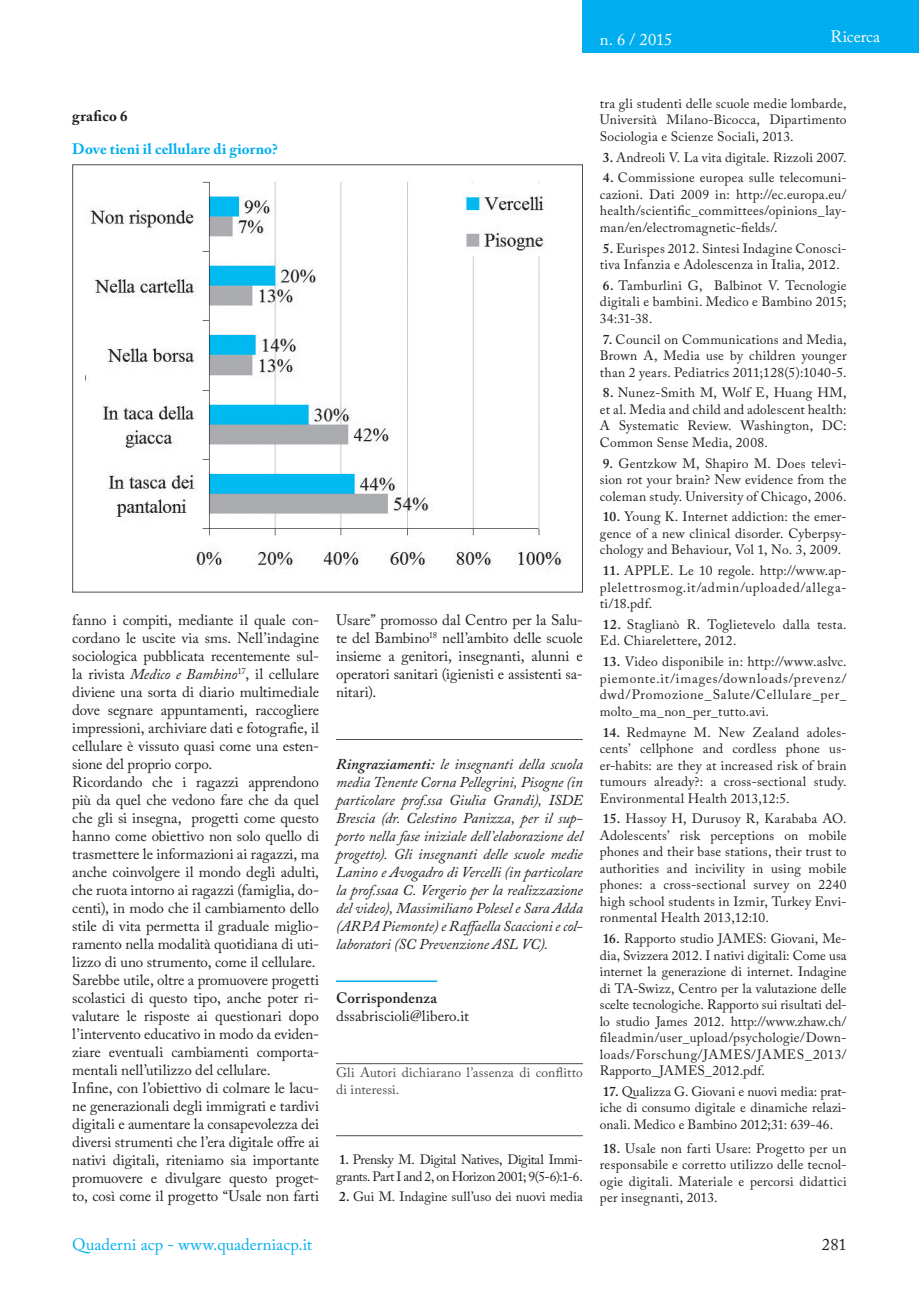
<style>
.page{position:relative;width:919px;height:1289px;background:#fff}
.page>*{position:absolute;margin:0;border:0;box-sizing:border-box;transform-origin:0 0}
.t1{font:16.5px "Adobe Caslon Pro";letter-spacing:.005em;color:#00aeef}
.t2{font:16.5px "Adobe Caslon Pro";color:#fff}
.t3{font:16.5px "Adobe Caslon Pro";color:#231f20}
.t4{font:15px/18px "Adobe Caslon Pro";letter-spacing:-.005em;color:#231f20}
.t5{font:italic 15px/18px "Adobe Caslon Pro";letter-spacing:-.005em;color:#231f20;text-align:justify}
.t6{font:700 15px "Adobe Caslon Pro";letter-spacing:.01em;color:#00aeef}
.t7{font:600 15px "Adobe Caslon Pro";letter-spacing:.01em;color:#231f20}
.t8{font:700 15px "Adobe Caslon Pro";letter-spacing:.03em;color:#231f20}
.t9{font:13.5px/16.5px "Adobe Caslon Pro";letter-spacing:.015em;color:#231f20;text-align:justify}
.t10{font:13.5px/16.5px "Adobe Caslon Pro";letter-spacing:-.025em;color:#231f20}
.t11{font:13.5px/16.5px "Adobe Caslon Pro";letter-spacing:.015em;color:#4b4c4d}
.t12{font:13.5px "Adobe Caslon Pro";letter-spacing:-.005em;color:#231f20}
.s1{font-style:italic}
.s2{font-weight:600}
</style>
<div class="page">
<div style="left:583px;top:0;width:335px;height:53px;background:#00aeef"></div>
<hr style="left:336px;top:739px;width:247px;height:1px;background:#4b4c4d">
<hr style="left:336px;top:980px;width:101px;height:1px;background:#00aeef">
<hr style="left:336px;top:1063px;width:247px;height:1px;background:#4b4c4d">
<hr style="left:336px;top:1135px;width:247px;height:1px;background:#4b4c4d">
<img style="left:85px;top:181px;width:477px;height:387px">
<p class="t2" style="left:600px;top:30px;width:74px">n. 6 / 2015</p>
<p class="t2" style="left:830px;top:27px;width:51px">Ricerca</p>
<p class="t8" style="left:72px;top:107px;width:57px">grafico 6</p>
<p class="t6" style="left:72px;top:140px;width:207px">Dove tieni il cellulare di giorno?</p>
<p class="t4" style="left:72px;top:611px;width:248px">fanno i compiti, mediante il quale con&shy;cordano le uscite via sms. Nell’indagine sociologica pubblicata recentemente sul&shy;la rivista <span class="s1">Medico e Bambino</span><sup>17</sup>, il cellulare diviene una sorta di diario multimediale dove segnare appuntamenti, raccogliere impressioni, archiviare dati e fotografie, il cellulare è vissuto quasi come una esten&shy;sione del proprio corpo.<br>Ricordando che i ragazzi apprendono più da quel che vedono fare che da quel che gli si insegna, progetti come questo hanno come obiettivo non solo quello di trasmettere le informazioni ai ragazzi, ma anche coinvolgere il mondo degli adulti, che ruota intorno ai ragazzi (famiglia, do&shy;centi), in modo che il cambiamento dello stile di vita permetta il graduale miglio&shy;ramento nella modalità quotidiana di uti&shy;lizzo di uno strumento, come il cellulare.<br>Sarebbe utile, oltre a promuovere progetti scolastici di questo tipo, anche poter ri&shy;valutare le risposte ai questionari dopo l’intervento educativo in modo da eviden&shy;ziare eventuali cambiamenti comporta&shy;mentali nell’utilizzo del cellulare.<br>Infine, con l’obiettivo di colmare le lacu&shy;ne generazionali degli immigrati e tardivi digitali e aumentare la consapevolezza dei diversi strumenti che l’era digitale offre ai nativi digitali, riteniamo sia importante promuovere e divulgare questo proget&shy;to, così come il progetto “Usale non farti</p>
<p class="t4" style="left:336px;top:611px;width:248px;text-align:justify">Usare” promosso dal Centro per la Salu&shy;te del Bambino<sup>18</sup> nell’ambito delle scuole insieme a genitori, insegnanti, alunni e operatori sanitari (igienisti e assistenti sa&shy;nitari).</p>
<p class="t5" style="left:336px;top:755px;width:248px"><span class="s2">Ringraziamenti:</span> le insegnanti della scuola media Tenente Corna Pellegrini, Pisogne (in particolare prof.ssa Giulia Grandi), ISDE Brescia (dr. Celestino Panizza, per il sup&shy;porto nella fase iniziale dell’elaborazione del progetto). Gli insegnanti delle scuole medie Lanino e Avogadro di Vercelli (in particolare la prof.ssaa C. Vergerio per la realizzazione del video), Massimiliano Polesel e Sara Adda (ARPA Piemonte) e Raffaella Scaccioni e col&shy;laboratori (SC Prevenzione ASL VC).</p>
<p class="t7" style="left:336px;top:989px;width:103px">Corrispondenza</p>
<p class="t4" style="left:336px;top:1007px;width:134px">dssabriscioli@libero.it</p>
<p class="t11" style="left:336px;top:1064px;width:248px">Gli Autori dichiarano l’assenza di conflitto di interessi.</p>
<p class="t10" style="left:336px;top:1151px;width:248px"><span class="s2">1.</span> Prensky M. Digital Natives, Digital Immi&shy;grants. Part I and 2, on Horizon 2001; 9(5-6):1-6.</p>
<p class="t12" style="left:339px;top:1188px;width:245px"><span class="s2">2.</span> Gui M. Indagine sull’uso dei nuovi media</p>
<p class="t9" style="left:600px;top:95px;width:248px">tra gli studenti delle scuole medie lombarde, Università Milano-Bicocca, Dipartimento Sociologia e Scienze Sociali, 2013.</p>
<p class="t9" style="left:603px;top:149px;width:245px"><span class="s2">3.</span> Andreoli V. La vita digitale. Rizzoli 2007.</p>
<p class="t9" style="left:600px;top:169px;width:248px"><span class="s2">4.</span> Commissione europea sulle telecomuni&shy;cazioni. Dati 2009 in: http://ec.europa.eu/ health/scientific_committees/opinions_lay&shy;man/en/electromagnetic-fields/.</p>
<p class="t9" style="left:600px;top:240px;width:248px"><span class="s2">5.</span> Eurispes 2012. Sintesi Indagine Conosci&shy;tiva Infanzia e Adolescenza in Italia, 2012.</p>
<p class="t9" style="left:600px;top:277px;width:248px"><span class="s2">6.</span> Tamburlini G, Balbinot V. Tecnologie digitali e bambini. Medico e Bambino 2015; 34:31-38.</p>
<p class="t9" style="left:600px;top:331px;width:248px"><span class="s2">7.</span> Council on Communications and Media, Brown A, Media use by children younger than 2 years. Pediatrics 2011;128(5):1040-5.</p>
<p class="t9" style="left:600px;top:384px;width:248px"><span class="s2">8.</span> Nunez-Smith M, Wolf E, Huang HM, et al. Media and child and adolescent health:<br>A Systematic Review. Washington, DC:<br>Common Sense Media, 2008.</p>
<p class="t9" style="left:600px;top:455px;width:248px"><span class="s2">9.</span> Gentzkow M, Shapiro M. Does televi&shy;sion rot your brain? New evidence from the coleman study. University of Chicago, 2006.</p>
<p class="t9" style="left:600px;top:508px;width:248px"><span class="s2">10.</span> Young K. Internet addiction: the emer&shy;gence of a new clinical disorder. Cyberpsy&shy;chology and Behaviour, Vol 1, No. 3, 2009.</p>
<p class="t9" style="left:600px;top:562px;width:248px"><span class="s2">11.</span> APPLE. Le 10 regole. http://www.ap&shy;plelettrosmog.it/admin/uploaded/allega&shy;ti/18.pdf.</p>
<p class="t9" style="left:600px;top:616px;width:248px"><span class="s2">12.</span> Staglianò R. Toglietevelo dalla testa.<br>Ed. Chiarelettere, 2012.</p>
<p class="t9" style="left:600px;top:653px;width:248px"><span class="s2">13.</span> Video disponibile in: http://www.aslvc. piemonte.it/images/downloads/prevenz/ dwd/Promozione_Salute/Cellulare_per_ molto_ma_non_per_tutto.avi.</p>
<p class="t9" style="left:600px;top:723px;width:248px"><span class="s2">14.</span> Redmayne M. New Zealand adoles&shy;cents’ cellphone and cordless phone us&shy;er-habits: are they at increased risk of brain tumours already?: a cross-sectional study.<br>Environmental Health 2013,12:5.</p>
<p class="t9" style="left:600px;top:810px;width:248px"><span class="s2">15.</span> Hassoy H, Durusoy R, Karababa AO.<br>Adolescents’ risk perceptions on mobile phones and their base stations, their trust to authorities and incivility in using mobile phones: a cross-sectional survey on 2240 high school students in Izmir, Turkey Envi&shy;ronmental Health 2013,12:10.</p>
<p class="t9" style="left:600px;top:930px;width:248px"><span class="s2">16.</span> Rapporto studio JAMES: Giovani, Me&shy;dia, Svizzera 2012. I nativi digitali: Come usa internet la generazione di internet. Indagine di TA-Swizz, Centro per la valutazione delle scelte tecnologiche. Rapporto sui risultati del&shy;lo studio James 2012. http://www.zhaw.ch/ fileadmin/user_upload/psychologie/Down&shy;loads/Forschung/JAMES/JAMES_2013/ Rapporto_JAMES_2012.pdf.</p>
<p class="t9" style="left:599px;top:1082px;width:248px"><span class="s2">17.</span> Qualizza G. Giovani e nuovi media: prat&shy;iche di consumo digitale e dinamiche relazi&shy;onali. Medico e Bambino 2012;31: 639-46.</p>
<p class="t9" style="left:599px;top:1139px;width:248px"><span class="s2">18.</span> Usale non farti Usare: Progetto per un responsabile e corretto utilizzo delle tecnol&shy;ogie digitali. Materiale e percorsi didattici per insegnanti, 2013.</p>
<p class="t1" style="left:72px;top:1234px;width:241px">Quaderni acp - www.quaderniacp.it</p>
<p class="t3" style="left:821px;top:1234px;width:26px">281</p>
</div>
